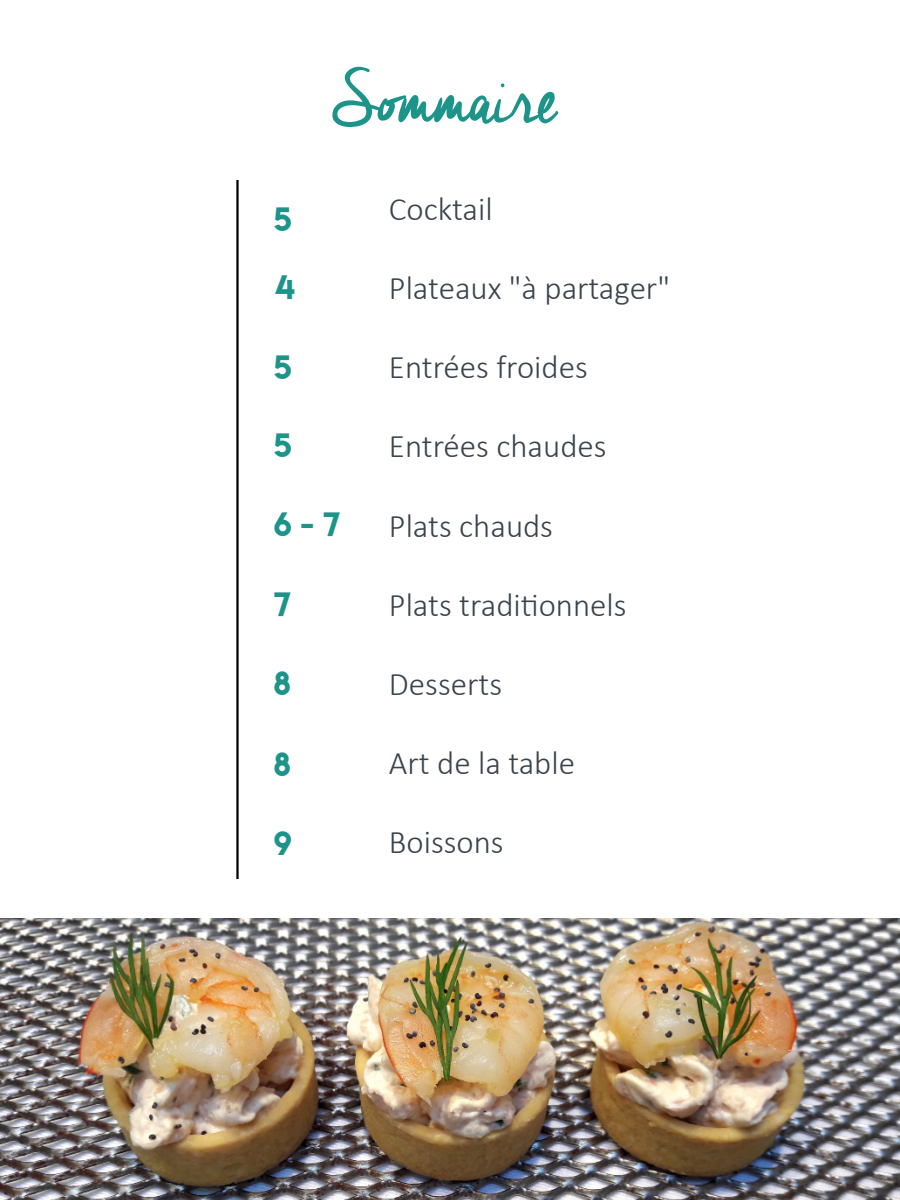
<style>
.page{position:relative;width:900px;height:1200px;background:#fff}
.page>*{position:absolute;margin:0;border:0;box-sizing:border-box;transform-origin:0 0}
.t1{font:90px "Cheddar Jack";letter-spacing:-.015em;color:#1d9489}
.t2{font:300 33px "Calibri";color:#3a444d}
.t3{font:30px "Lemon Milk";color:#1d9489}
</style>
<div class="page">
<hr style="left:236px;top:180px;width:3px;height:699px;background:#000">
<img style="left:0;top:918px;width:900px;height:282px">
<p class="t1" style="left:332px;top:48px;width:227px">Sommaire</p>
<p class="t3" style="left:274px;top:198px;width:19px">5</p>
<p class="t2" style="left:389px;top:188px;width:105px">Cocktail</p>
<p class="t3" style="left:274px;top:266px;width:22px">4</p>
<p class="t2" style="left:389px;top:268px;width:282px">Plateaux "à partager"</p>
<p class="t3" style="left:274px;top:346px;width:19px">5</p>
<p class="t2" style="left:389px;top:347px;width:200px">Entrées froides</p>
<p class="t3" style="left:274px;top:423px;width:19px">5</p>
<p class="t2" style="left:389px;top:426px;width:219px">Entrées chaudes</p>
<p class="t3" style="left:274px;top:503px;width:68px">6 - 7</p>
<p class="t2" style="left:389px;top:505px;width:166px">Plats chauds</p>
<p class="t3" style="left:274px;top:583px;width:19px">7</p>
<p class="t2" style="left:389px;top:584px;width:239px">Plats traditionnels</p>
<p class="t3" style="left:274px;top:662px;width:18px">8</p>
<p class="t2" style="left:389px;top:664px;width:115px">Desserts</p>
<p class="t3" style="left:274px;top:743px;width:18px">8</p>
<p class="t2" style="left:389px;top:743px;width:188px">Art de la table</p>
<p class="t3" style="left:274px;top:822px;width:20px">9</p>
<p class="t2" style="left:389px;top:822px;width:116px">Boissons</p>
</div>
